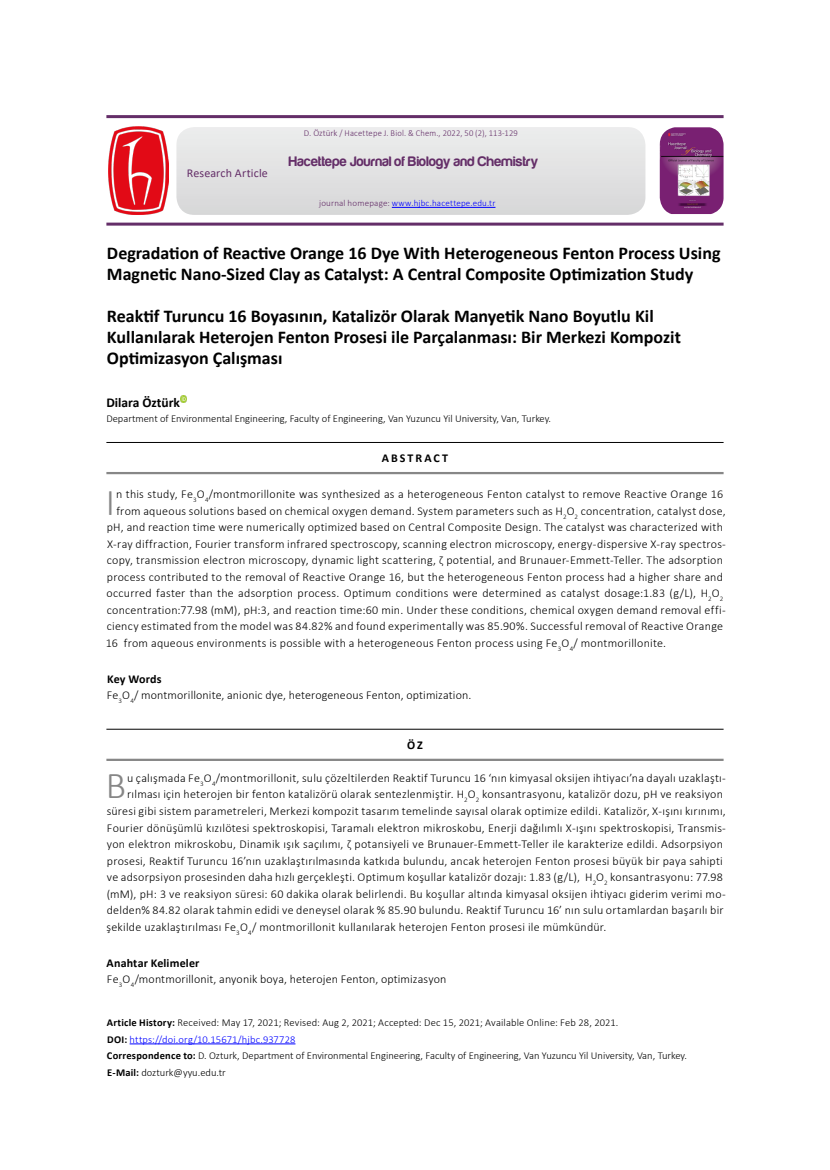
<style>
.page{position:relative;width:830px;height:1170px;background:#fff}
.page>*{position:absolute;margin:0;border:0;box-sizing:border-box;transform-origin:0 0}
.t1{font:300 37.95px "Calibri";color:#878787}
.t2{font:700 18px/21px "Calibri";color:#000}
.t3{font:14.25px "Harabara";letter-spacing:.015em;color:#642e68}
.t4{font:700 13.5px "Calibri";color:#000}
.t5{font:300 12px/16.5px "Calibri";letter-spacing:.02em;color:#000}
.t6{font:12px "Calibri";letter-spacing:.015em;color:#642e68}
.t7{font:700 12px "Calibri";letter-spacing:.17em;color:#000}
.t8{font:300 10.5px/16.5px "Calibri";color:#000}
.t9{font:300 9px "Calibri";letter-spacing:.02em;color:#642e68}
.t10{font:300 9px "Calibri";letter-spacing:.02em;color:#00f}
.s1{color:#642e68}
.s2{font-weight:700}
.s3{color:#00f}
</style>
<div class="page">
<svg style="left:180px;top:395px;width:7px;height:7px"></svg>
<hr style="left:106px;top:729px;width:617px;height:1px;background:#000">
<hr style="left:106px;top:758px;width:617px;height:3px;background:#878787">
<hr style="left:106px;top:442px;width:617px;height:1px;background:#000">
<hr style="left:106px;top:472px;width:617px;height:2px;background:#878787">
<hr style="left:129px;top:1043px;width:166px;height:1px;background:#00f">
<img style="left:108px;top:127px;width:60px;height:88px">
<img style="left:659px;top:127px;width:64px;height:87px">
<hr style="left:106px;top:115px;width:617px;height:3px;background:#642e68">
<hr style="left:106px;top:222px;width:617px;height:3px;background:#642e68">
<hr style="left:391px;top:207px;width:104px;height:1px;background:#00f">
<p class="t6" style="left:187px;top:165px;width:83px">Research Article</p>
<p class="t9" style="left:304px;top:127px;width:215px">D. Öztürk / Hacettepe J. Biol. &amp; Chem., 2022, 50 (2), 113-129</p>
<p class="t3" style="left:289px;top:154px;width:251px">Hacettepe Journal of Biology and Chemistry</p>
<p class="t10" style="left:319px;top:198px;width:178px"><span class="s1">journal homepage:</span> www.hjbc.hacettepe.edu.tr</p>
<h2 class="t2" style="left:107px;top:242px;width:614px">Degradation of Reactive Orange 16 Dye With Heterogeneous Fenton Process Using<br>Magnetic Nano-Sized Clay as Catalyst: A Central Composite Optimization Study</h2>
<h2 class="t2" style="left:107px;top:305px;width:575px">Reaktif Turuncu 16 Boyasının, Katalizör Olarak Manyetik Nano Boyutlu Kil<br>Kullanılarak Heterojen Fenton Prosesi ile Parçalanması: Bir Merkezi Kompozit<br>Optimizasyon Çalışması</h2>
<p class="t4" style="left:106px;top:392px;width:75px">Dilara Öztürk</p>
<p class="t8" style="left:106px;top:410px;width:446px">Department of Environmental Engineering, Faculty of Engineering, Van Yuzuncu Yil University, Van, Turkey.</p>
<p class="t7" style="left:381px;top:449px;width:68px">ABSTRACT</p>
<h1 class="t1" style="left:106px;top:478px;width:11px">I</h1>
<p class="t5" style="left:116px;top:486px;width:608px">n this study, Fe<sub>3</sub>O<sub>4</sub>/montmorillonite was synthesized as a heterogeneous Fenton catalyst to remove Reactive Orange 16</p>
<p class="t5" style="left:116px;top:502px;width:610px">from aqueous solutions based on chemical oxygen demand. System parameters such as H<sub>2</sub>O<sub>2</sub> concentration, catalyst dose,</p>
<p class="t5" style="left:107px;top:519px;width:617px">pH, and reaction time were numerically optimized based on Central Composite Design. The catalyst was characterized with</p>
<p class="t5" style="left:107px;top:535px;width:620px">X-ray diffraction, Fourier transform infrared spectroscopy, scanning electron microscopy, energy-dispersive X-ray spectros-</p>
<p class="t5" style="left:107px;top:552px;width:617px">copy, transmission electron microscopy, dynamic light scattering, ζ potential, and Brunauer-Emmett-Teller. The adsorption</p>
<p class="t5" style="left:107px;top:568px;width:617px">process contributed to the removal of Reactive Orange 16, but the heterogeneous Fenton process had a higher share and</p>
<p class="t5" style="left:106px;top:585px;width:617px">occurred faster than the adsorption process. Optimum conditions were determined as catalyst dosage:1.83 (g/L), H<sub>2</sub>O<sub>2</sub></p>
<p class="t5" style="left:107px;top:601px;width:620px">concentration:77.98 (mM), pH:3, and reaction time:60 min. Under these conditions, chemical oxygen demand removal effi-</p>
<p class="t5" style="left:107px;top:618px;width:617px">ciency estimated from the model was 84.82% and found experimentally was 85.90%. Successful removal of Reactive Orange</p>
<p class="t5" style="left:106px;top:634px;width:561px">16 from aqueous environments is possible with a heterogeneous Fenton process using Fe<sub>3</sub>O<sub>4</sub>/ montmorillonite.</p>
<p class="t5" style="left:107px;top:670px;width:366px"><span class="s2">Key Words<br></span>Fe<sub>3</sub>O<sub>4</sub>/ montmorillonite, anionic dye, heterogeneous Fenton, optimization.</p>
<p class="t7" style="left:407px;top:736px;width:17px">ÖZ</p>
<h1 class="t1" style="left:106px;top:762px;width:22px">B</h1>
<p class="t5" style="left:127px;top:769px;width:600px">u çalışmada Fe<sub>3</sub>O<sub>4</sub>/montmorillonit, sulu çözeltilerden Reaktif Turuncu 16 ‘nın kimyasal oksijen ihtiyacı’na dayalı uzaklaştı-</p>
<p class="t5" style="left:127px;top:786px;width:597px">rılması için heterojen bir fenton katalizörü olarak sentezlenmiştir. H<sub>2</sub>O<sub>2</sub> konsantrasyonu, katalizör dozu, pH ve reaksiyon</p>
<p class="t5" style="left:107px;top:802px;width:620px">süresi gibi sistem parametreleri, Merkezi kompozit tasarım temelinde sayısal olarak optimize edildi. Katalizör, X-ışını kırınımı,</p>
<p class="t5" style="left:107px;top:819px;width:620px">Fourier dönüşümlü kızılötesi spektroskopisi, Taramalı elektron mikroskobu, Enerji dağılımlı X-ışını spektroskopisi, Transmis-</p>
<p class="t5" style="left:107px;top:835px;width:617px">yon elektron mikroskobu, Dinamik ışık saçılımı, ζ potansiyeli ve Brunauer-Emmett-Teller ile karakterize edildi. Adsorpsiyon</p>
<p class="t5" style="left:107px;top:852px;width:617px">prosesi, Reaktif Turuncu 16’nın uzaklaştırılmasında katkıda bulundu, ancak heterojen Fenton prosesi büyük bir paya sahipti</p>
<p class="t5" style="left:107px;top:868px;width:617px">ve adsorpsiyon prosesinden daha hızlı gerçekleşti. Optimum koşullar katalizör dozajı: 1.83 (g/L), H<sub>2</sub>O<sub>2</sub> konsantrasyonu: 77.98</p>
<p class="t5" style="left:107px;top:885px;width:620px">(mM), pH: 3 ve reaksiyon süresi: 60 dakika olarak belirlendi. Bu koşullar altında kimyasal oksijen ihtiyacı giderim verimi mo-</p>
<p class="t5" style="left:107px;top:901px;width:618px">delden% 84.82 olarak tahmin edidi ve deneysel olarak % 85.90 bulundu. Reaktif Turuncu 16’ nın sulu ortamlardan başarılı bir</p>
<p class="t5" style="left:106px;top:918px;width:501px">şekilde uzaklaştırılması Fe<sub>3</sub>O<sub>4</sub>/ montmorillonit kullanılarak heterojen Fenton prosesi ile mümkündür.</p>
<p class="t5" style="left:106px;top:954px;width:341px"><span class="s2">Anahtar Kelimeler<br></span>Fe<sub>3</sub>O<sub>4</sub>/montmorillonit, anyonik boya, heterojen Fenton, optimizasyon</p>
<p class="t8" style="left:107px;top:1014px;width:581px"><span class="s2">Article History:</span> Received: May 17, 2021; Revised: Aug 2, 2021; Accepted: Dec 15, 2021; Available Online: Feb 28, 2021.<br><span class="s2">DOI:</span> <span class="s3">https://doi.org/10.15671/hjbc.937728<br></span><span class="s2">Correspondence to:</span> D. Ozturk, Department of Environmental Engineering, Faculty of Engineering, Van Yuzuncu Yil University, Van, Turkey.<br><span class="s2">E-Mail:</span> dozturk@yyu.edu.tr</p>
</div>
